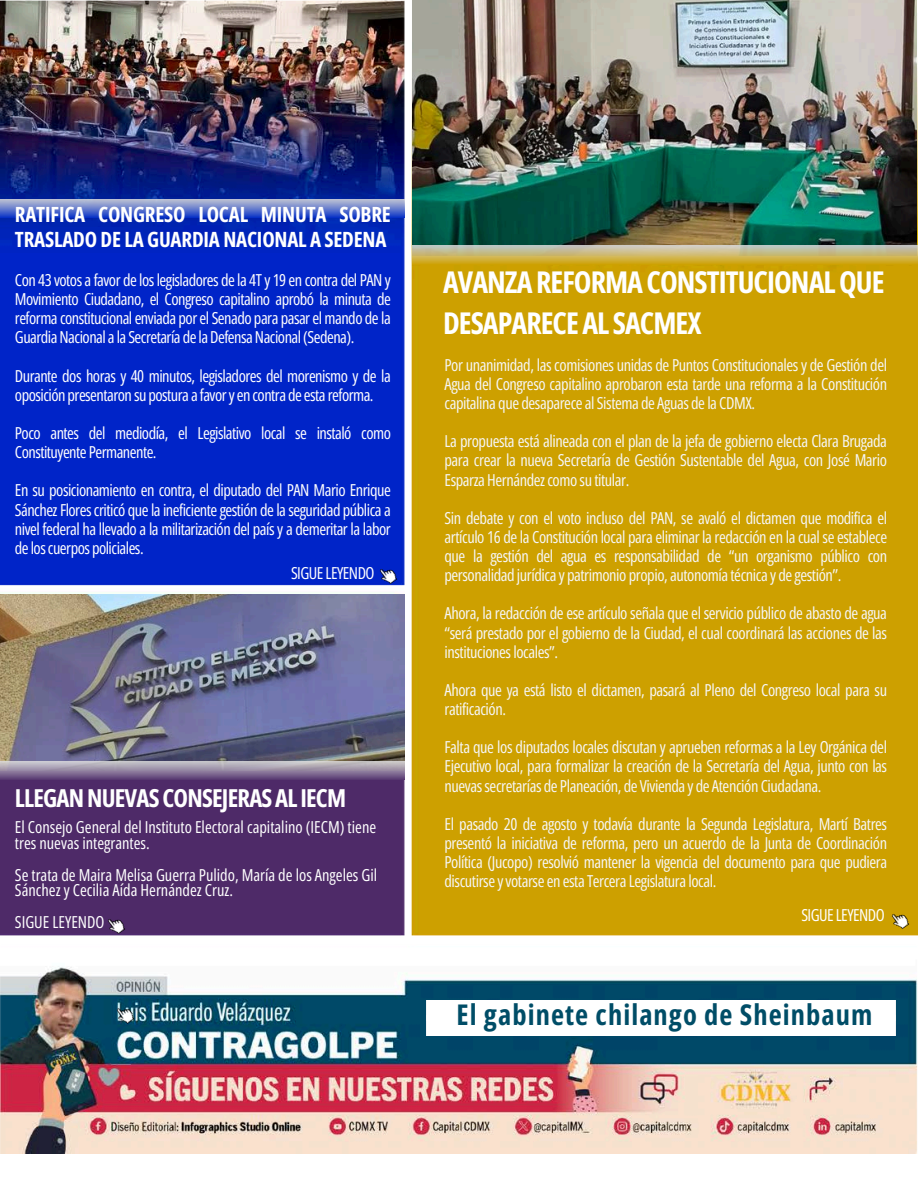
<style>
.page{position:relative;width:918px;height:1188px;background:#fff}
.page>*{position:absolute;margin:0;border:0;box-sizing:border-box;transform-origin:0 0}
.t1{font:700 30px/41.7px "Open Sans Condensed";letter-spacing:-.03em;color:#fff}
.t2{font:700 28.5px "Open Sans Condensed";letter-spacing:.04em;color:#004d67}
.t3{font:700 24.75px "Open Sans Condensed";letter-spacing:-.03em;color:#fff}
.t4{font:700 21px/24.8px "Open Sans Condensed";letter-spacing:-.01em;color:#fff}
.t5{font:16.5px/19.2px "Open Sans Condensed";letter-spacing:-.025em;color:#f6f6f6;text-align:justify}
.t6{font:16.5px/19.2px "Open Sans Condensed";letter-spacing:-.03em;color:#fff;text-align:justify}
.t7{font:16.5px/15.8px "Open Sans Condensed";color:#fff}
</style>
<div class="page">
<img style="left:0;top:0;width:918px;height:1153px">
<img style="left:110px;top:1001px;width:31px;height:30px">
<img style="left:885px;top:906px;width:31px;height:31px">
<img style="left:423px;top:1001px;width:477px;height:15px">
<svg style="left:0;top:199px;width:404px;height:19px"></svg>
<img style="left:101px;top:911px;width:31px;height:30px">
<img style="left:373px;top:561px;width:31px;height:31px">
<img style="left:423px;top:1016px;width:477px;height:20px">
<img style="left:0;top:594px;width:405px;height:167px">
<svg style="left:0;top:761px;width:405px;height:19px"></svg>
<img style="left:412px;top:0;width:504px;height:246px">
<svg style="left:412px;top:246px;width:506px;height:18px"></svg>
<p class="t4" style="left:15px;top:201px;width:377px">RATIFICA CONGRESO LOCAL MINUTA SOBRE<br>TRASLADO DE LA GUARDIA NACIONAL A SEDENA</p>
<p class="t6" style="left:15px;top:270px;width:378px">Con 43 votos a favor de los legisladores de la 4T y 19 en contra del PAN y Movimiento Ciudadano, el Congreso capitalino aprobó la minuta de reforma constitucional enviada por el Senado para pasar el mando de la Guardia Nacional a la Secretaría de la Defensa Nacional (Sedena).</p>
<p class="t6" style="left:15px;top:366px;width:377px">Durante dos horas y 40 minutos, legisladores del morenismo y de la oposición presentaron su postura a favor y en contra de esta reforma.</p>
<h5 class="t6" style="left:15px;top:423px;width:378px">Poco antes del mediodía, el Legislativo local se instaló como<br>Constituyente Permanente.</h5>
<p class="t6" style="left:15px;top:480px;width:377px">En su posicionamiento en contra, el diputado del PAN Mario Enrique Sánchez Flores criticó que la ineficiente gestión de la seguridad pública a nivel federal ha llevado a la militarización del país y a demeritar la labor de los cuerpos policiales.</p>
<p class="t6" style="left:291px;top:563px;width:85px">SIGUE LEYENDO</p>
<p class="t3" style="left:15px;top:781px;width:333px">LLEGAN NUEVAS CONSEJERAS AL IECM</p>
<h3 class="t7" style="left:15px;top:819px;width:363px">El Consejo General del Instituto Electoral capitalino (IECM) tiene tres nuevas integrantes.</h3>
<p class="t7" style="left:15px;top:866px;width:364px">Se trata de Maira Melisa Guerra Pulido, María de los Angeles Gil<br>Sánchez y Cecilia Aída Hernández Cruz.</p>
<p class="t7" style="left:15px;top:914px;width:91px">SIGUE LEYENDO</p>
<h2 class="t1" style="left:443px;top:260px;width:443px">AVANZA REFORMA CONSTITUCIONAL QUE<br>DESAPARECE AL SACMEX</h2>
<p class="t5" style="left:444px;top:355px;width:444px">Por unanimidad, las comisiones unidas de Puntos Constitucionales y de Gestión del Agua del Congreso capitalino aprobaron esta tarde una reforma a la Constitución capitalina que desaparece al Sistema de Aguas de la CDMX.</p>
<p class="t5" style="left:444px;top:431px;width:444px">La propuesta está alineada con el plan de la jefa de gobierno electa Clara Brugada para crear la nueva Secretaría de Gestión Sustentable del Agua, con José Mario Esparza Hernández como su titular.</p>
<p class="t5" style="left:444px;top:508px;width:444px">Sin debate y con el voto incluso del PAN, se avaló el dictamen que modifica el artículo 16 de la Constitución local para eliminar la redacción en la cual se establece que la gestión del agua es responsabilidad de “un organismo público con personalidad jurídica y patrimonio propio, autonomía técnica y de gestión”.</p>
<p class="t5" style="left:444px;top:603px;width:444px">Ahora, la redacción de ese artículo señala que el servicio público de abasto de agua “será prestado por el gobierno de la Ciudad, el cual coordinará las acciones de las instituciones locales”.</p>
<p class="t5" style="left:444px;top:680px;width:444px">Ahora que ya está listo el dictamen, pasará al Pleno del Congreso local para su ratificación.</p>
<h5 class="t5" style="left:444px;top:737px;width:444px">Falta que los diputados locales discutan y aprueben reformas a la Ley Orgánica del Ejecutivo local, para formalizar la creación de la Secretaría del Agua, junto con las nuevas secretarías de Planeación, de Vivienda y de Atención Ciudadana.</h5>
<p class="t5" style="left:444px;top:814px;width:444px">El pasado 20 de agosto y todavía durante la Segunda Legislatura, Martí Batres presentó la iniciativa de reforma, pero un acuerdo de la Junta de Coordinación Política (Jucopo) resolvió mantener la vigencia del documento para que pudiera discutirse y votarse en esta Tercera Legislatura local.</p>
<p class="t6" style="left:801px;top:905px;width:85px">SIGUE LEYENDO</p>
<p class="t2" style="left:457px;top:995px;width:417px">El gabinete chilango de Sheinbaum</p>
</div>
